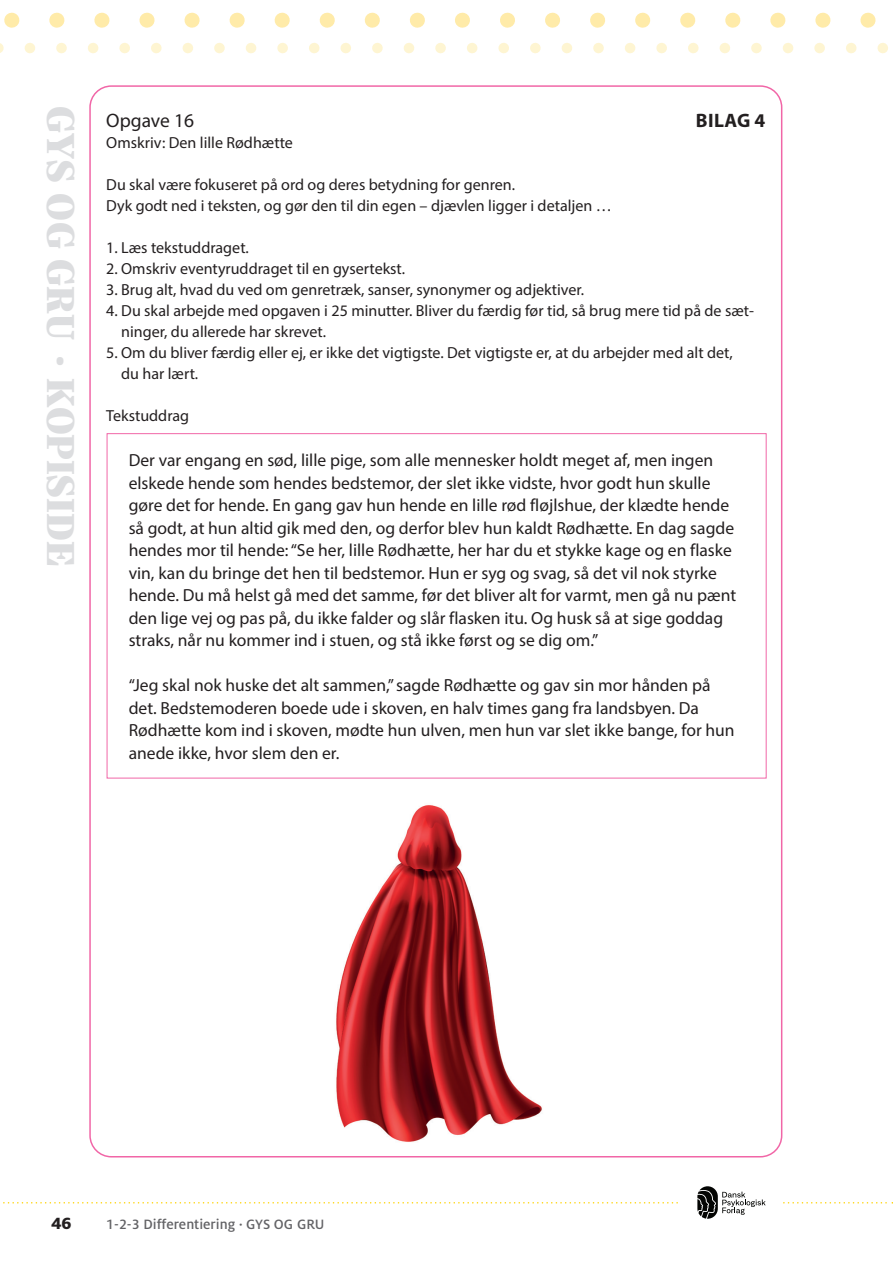
<style>
.page{position:relative;width:893px;height:1263px;background:#fff}
.page>*{position:absolute;margin:0;border:0;box-sizing:border-box;transform-origin:0 0}
.margintekst_sort_75{font:900 42.45px "Silva Text";color:#dcdddf}
.Heading_2{font:19.5px "Myriad Pro";color:#231f20}
.Bilag{font:700 19.5px "Myriad Pro";letter-spacing:.02em;color:#231f20}
.margintekst_sort_75-2{font:800 18px "Milo OT";color:#231f20}
.Brev_side_43{font:17.55px/22.5px "Myriad Pro";color:#231f20}
.Brød_med_tal{font:16.05px/21px "Myriad Pro";color:#231f20}
.Brød_-123{font:16.05px "Myriad Pro";color:#231f20}
.margintekst_sort_75-3{font:500 15px "Milo OT";color:#636366}
</style>
<div class="page">
<svg style="left:0;top:43px;width:888px;height:10px"></svg>
<svg style="left:12px;top:13px;width:864px;height:15px"></svg>
<svg style="left:3px;top:1186px;width:890px;height:33px"></svg>
<img style="left:336px;top:805px;width:206px;height:337px">
<p class="margintekst_sort_75" style="left:90px;top:106px;width:461px;rotate:90deg">GYS OG GRU KOPISIDE</p>
<p class="Heading_2" style="left:106px;top:109px;width:89px">Opgave 16</p>
<p class="Bilag" style="left:696px;top:108px;width:71px">BILAG 4</p>
<p class="Brød_-123" style="left:106px;top:133px;width:188px">Omskriv: Den lille Rødhætte</p>
<p class="Brød_med_tal" style="left:106px;top:174px;width:507px">Du skal være fokuseret på ord og deres betydning for genren.<br>Dyk godt ned i teksten, og gør den til din egen – djævlen ligger i detaljen …</p>
<p class="Brød_med_tal" style="left:106px;top:237px;width:144px">1. Læs tekstuddraget.</p>
<p class="Brød_med_tal" style="left:106px;top:258px;width:300px">2. Omskriv eventyruddraget til en gysertekst.</p>
<p class="Brød_med_tal" style="left:106px;top:279px;width:479px">3. Brug alt, hvad du ved om genretræk, sanser, synonymer og adjektiver.</p>
<p class="Brød_med_tal" style="left:121px;top:300px;width:634px;text-indent:-15px">4. Du skal arbejde med opgaven i 25 minutter. Bliver du færdig før tid, så brug mere tid på de sæt&shy;ninger, du allerede har skrevet.</p>
<p class="Brød_med_tal" style="left:121px;top:342px;width:613px;text-indent:-15px">5. Om du bliver færdig eller ej, er ikke det vigtigste. Det vigtigste er, at du arbejder med alt det, du har lært.</p>
<p class="Brød_-123" style="left:106px;top:406px;width:84px">Tekstuddrag</p>
<p class="Brev_side_43" style="left:129px;top:449px;width:609px">Der var engang en sød, lille pige, som alle mennesker holdt meget af, men ingen elskede hende som hendes bedstemor, der slet ikke vidste, hvor godt hun skulle gøre det for hende. En gang gav hun hende en lille rød fløjlshue, der klædte hende så godt, at hun altid gik med den, og derfor blev hun kaldt Rødhætte. En dag sagde hendes mor til hende: “Se her, lille Rødhætte, her har du et stykke kage og en flaske vin, kan du bringe det hen til bedstemor. Hun er syg og svag, så det vil nok styrke hende. Du må helst gå med det samme, før det bliver alt for varmt, men gå nu pænt den lige vej og pas på, du ikke falder og slår flasken itu. Og husk så at sige goddag straks, når nu kommer ind i stuen, og stå ikke først og se dig om.”</p>
<p class="Brev_side_43" style="left:129px;top:674px;width:607px">“Jeg skal nok huske det alt sammen,” sagde Rødhætte og gav sin mor hånden på det. Bedstemoderen boede ude i skoven, en halv times gang fra landsbyen. Da Rødhætte kom ind i skoven, mødte hun ulven, men hun var slet ikke bange, for hun anede ikke, hvor slem den er.</p>
<p class="margintekst_sort_75-2" style="left:51px;top:1213px;width:22px">46</p>
<p class="margintekst_sort_75-3" style="left:106px;top:1216px;width:220px">1-2-3 Differentiering · GYS OG GRU</p>
</div>
